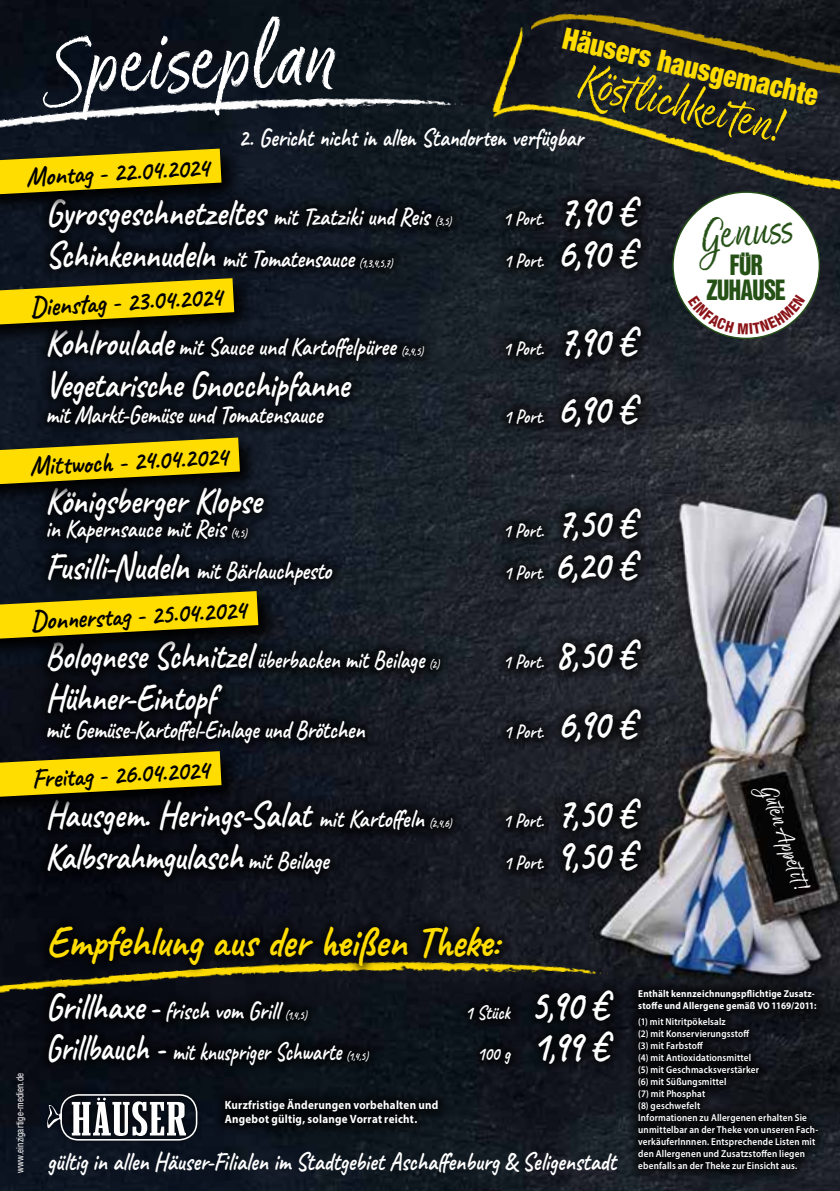
<style>
.page{position:relative;width:840px;height:1191px;background:#fff}
.page>*{position:absolute;margin:0;border:0;box-sizing:border-box;transform-origin:0 0}
.t1{font:101.6px "Good Karma";color:#fff;scale:.9 1}
.t2{font:54px "Good Karma";color:#fd0;scale:.9 1}
.t3{font:49.6px "Good Karma";color:#255116;scale:.92 1}
.t4{font:700 44px "Caveat";letter-spacing:-.015em;color:#fd0;scale:.92 1}
.t5{font:700 44px "Caveat";color:#fff;scale:.85 1}
.t6{font:700 38px "Caveat";letter-spacing:-.005em;color:#fff;scale:.85 1}
.t7{font:30.6px/25.4px "Sans Cd Poster Black";color:#255116;text-align:center;scale:.92 1}
.t8{font:900 condensed 30px "Helvetica Neue";color:#fd0;scale:.9 1}
.t9{font:700 28px "Caveat";color:#000;scale:.92 1}
.t10{font:700 26px "Caveat";letter-spacing:-.005em;color:#fff;scale:.85 1}
.t11{font:700 26px "Caveat";letter-spacing:-.005em;color:#fff;scale:.81 1}
.t12{font:700 26px "Caveat";letter-spacing:-.005em;color:#fff;scale:.77 1}
.t13{font:26px "Good Karma";color:#fff;scale:.92 1}
.t14{font:700 20px "Caveat";letter-spacing:-.005em;color:#fff;scale:.85 1}
.t15{font:700 12px/14px "Myriad Pro";letter-spacing:.02em;color:#fff;scale:.92 1}
.t16{font:600 10px/12px "Myriad Pro";letter-spacing:.02em;color:#fff;scale:.92 1}
.t17{font:700 10px/12px "Myriad Pro";letter-spacing:.02em;color:#fff;scale:.92 1}
.t18{font:condensed 10px "Helvetica Neue";letter-spacing:.015em;color:#fff;scale:.9 1}
.s1{font-family:"S Von Good Karma"}
.s2{font-size:26px}
.s3{font-size:12px}
.s4{font-size:44px}
.s5{font-size:38px}
.s6{font-size:20px}
</style>
<div class="page">
<img style="left:0;top:0;width:839px;height:1191px">
<div style="left:212px;top:1085px;width:238px;height:53px;background:#000;opacity:.75"></div>
<img style="left:0;top:76px;width:469px;height:76px">
<img style="left:465px;top:78px;width:374px;height:144px">
<img style="left:506px;top:0;width:333px;height:110px">
<img style="left:484px;top:25px;width:42px;height:89px">
<div style="left:625px;top:977px;width:204px;height:204px;background:#000;opacity:.75"></div>
<div style="left:43px;top:1089px;width:159px;height:56px;background:#000;opacity:.75"></div>
<div style="left:60px;top:1094px;width:137px;height:46px;border:2px solid #fff;border-radius:18px"></div>
<svg style="left:47px;top:1104px;width:14px;height:24px"></svg>
<svg style="left:72px;top:1097px;width:114px;height:39px"></svg>
<div style="left:672px;top:192px;width:146px;height:146px;background:#fff;border-radius:50%"></div>
<img style="left:0;top:946px;width:36px;height:63px">
<div style="left:36px;top:914px;width:589px;height:163px;background:#000;opacity:.75"></div>
<div style="left:34px;top:184px;width:619px;height:705px;background:#000;opacity:.75"></div>
<svg style="left:0;top:145px;width:241px;height:71px;background:#080d15"></svg>
<svg style="left:0;top:149px;width:221px;height:45px;background:#c2aa04"></svg>
<svg style="left:0;top:274px;width:254px;height:72px;background:#090e16"></svg>
<svg style="left:0;top:278px;width:234px;height:46px;background:#bea705"></svg>
<svg style="left:0;top:434px;width:260px;height:72px;background:#080d14"></svg>
<svg style="left:0;top:437px;width:240px;height:47px;background:#bba306"></svg>
<svg style="left:0;top:587px;width:278px;height:74px;background:#070b12"></svg>
<svg style="left:0;top:591px;width:258px;height:47px;background:#baa305"></svg>
<div style="left:0;top:747px;width:241px;height:72px;background:linear-gradient(to bottom,#0a101a,#06060a)"></div>
<svg style="left:0;top:751px;width:221px;height:45px;background:#c2a803"></svg>
<svg style="left:687px;top:307px;width:117px;height:27px"></svg>
<h1 class="t1" style="left:39px;top:6px;width:330px;rotate:-2deg"><span class="s1">S</span>peiseplan</h1>
<p class="t8" style="left:567px;top:19px;width:292px;rotate:13deg">Häusers hausgemachte</p>
<h2 class="t2" style="left:587px;top:50px;width:231px;rotate:13deg">Köstlichkeiten!</h2>
<p class="t10" style="left:238px;top:121px;width:406px">2. Gericht nicht in allen Standorten verfügbar</p>
<p class="t9" style="left:25px;top:159px;width:201px;rotate:-3deg">Montag - 22.04.2024</p>
<h3 class="t6" style="left:45px;top:189px;width:479px">Gyrosgeschnetzeltes <span class="s2">mit Tzatziki und Reis</span> <span class="s3">(3,5)</span></h3>
<p class="t14" style="left:503px;top:206px;width:157px">1 Port. <span class="s4">7,90 €</span></p>
<p class="t10" style="left:45px;top:242px;width:410px"><span class="s5">Schinkennudeln</span> mit Tomatensauce <span class="s3">(1,3,4,5,7)</span></p>
<p class="t14" style="left:503px;top:248px;width:157px">1 Port. <span class="s4">6,90 €</span></p>
<p class="t9" style="left:29px;top:289px;width:210px;rotate:-3deg">Dienstag - 23.04.2024</p>
<p class="t10" style="left:45px;top:330px;width:446px"><span class="s5">Kohlroulade</span> mit Sauce und Kartoffelpüree <span class="s3">(2,4,5)</span></p>
<p class="t14" style="left:503px;top:336px;width:157px">1 Port. <span class="s4">7,90 €</span></p>
<h3 class="t6" style="left:45px;top:361px;width:358px">Vegetarische Gnocchipfanne</h3>
<p class="t10" style="left:45px;top:398px;width:327px">mit Markt-Gemüse und Tomatensauce</p>
<p class="t14" style="left:503px;top:404px;width:157px">1 Port. <span class="s4">6,90 €</span></p>
<p class="t9" style="left:29px;top:448px;width:217px;rotate:-3deg">Mittwoch - 24.04.2024</p>
<h3 class="t6" style="left:45px;top:476px;width:255px">Königsberger Klopse</h3>
<p class="t10" style="left:45px;top:511px;width:239px">in Kapernsauce mit Reis <span class="s3">(4,5)</span></p>
<p class="t14" style="left:503px;top:517px;width:157px">1 Port. <span class="s4">7,50 €</span></p>
<p class="t10" style="left:45px;top:553px;width:337px"><span class="s5">Fusilli-Nudeln</span> mit Bärlauchpesto</p>
<p class="t14" style="left:503px;top:559px;width:157px">1 Port. <span class="s4">6,20 €</span></p>
<p class="t9" style="left:30px;top:603px;width:236px;rotate:-3deg">Donnerstag - 25.04.2024</p>
<p class="t11" style="left:45px;top:643px;width:487px"><span class="s5">Bolognese Schnitzel</span> überbacken mit Beilage <span class="s3">(2)</span></p>
<p class="t14" style="left:503px;top:649px;width:157px">1 Port. <span class="s4">8,50 €</span></p>
<h3 class="t6" style="left:45px;top:673px;width:201px">Hühner-Eintopf</h3>
<p class="t10" style="left:45px;top:713px;width:377px">mit Gemüse-Kartoffel-Einlage und Brötchen</p>
<p class="t14" style="left:503px;top:719px;width:157px">1 Port. <span class="s4">6,90 €</span></p>
<p class="t9" style="left:31px;top:761px;width:195px;rotate:-3deg">Freitag - 26.04.2024</p>
<h3 class="t6" style="left:45px;top:791px;width:479px">Hausgem. Herings-Salat <span class="s2">mit Kartoffeln</span> <span class="s3">(2,4,6)</span></h3>
<p class="t14" style="left:503px;top:808px;width:157px">1 Port. <span class="s4">7,50 €</span></p>
<h3 class="t6" style="left:45px;top:833px;width:334px">Kalbsrahmgulasch <span class="s2">mit Beilage</span></h3>
<p class="t14" style="left:503px;top:850px;width:157px">1 Port. <span class="s4">9,50 €</span></p>
<h3 class="t3" style="left:696px;top:206px;width:103px;rotate:-5deg">Genuss</h3>
<p class="t7" style="left:706px;top:253px;width:87px">FÜR<br>ZUHAUSE</p>
<p class="t13" style="left:783px;top:781px;width:119px;rotate:72deg">GutenAppetit!</p>
<p class="t18" style="left:14px;top:1173px;width:113px;rotate:-90deg">www.einzigartige-medien.de</p>
<h3 class="t4" style="left:45px;top:913px;width:494px">Empfehlung aus der heißen Theke:</h3>
<p class="t10" style="left:45px;top:994px;width:309px"><span class="s5">Grillhaxe -</span> frisch vom Grill <span class="s3">(1,4,5)</span></p>
<p class="t14" style="left:465px;top:999px;width:170px">1 Stück <span class="s4">5,90 €</span></p>
<p class="t12" style="left:45px;top:1034px;width:420px"><span class="s5">Grillbauch -</span> mit knuspriger Schwarte <span class="s3">(1,4,5)</span></p>
<h3 class="t5" style="left:477px;top:1017px;width:156px"><span class="s6">100 g</span> 1,99 €</h3>
<p class="t17" style="left:638px;top:987px;width:195px">Enthält kennzeichnungspflichtige Zusatz&shy;stoffe und Allergene gemäß VO 1169/2011:</p>
<p class="t16" style="left:638px;top:1015px;width:197px">(1) mit Nitritpökelsalz<br>(2) mit Konservierungsstoff<br>(3) mit Farbstoff<br>(4) mit Antioxidationsmittel<br>(5) mit Geschmacksverstärker<br>(6) mit Süßungsmittel<br>(7) mit Phosphat<br>(8) geschwefelt<br>Informationen zu Allergenen erhalten Sie unmittelbar an der Theke von unseren Fach&shy;verkäuferInnnen. Entsprechende Listen mit den Allergenen und Zusatzstoffen liegen</p>
<p class="t15" style="left:225px;top:1097px;width:233px">Kurzfristige Änderungen vorbehalten und<br>Angebot gültig, solange Vorrat reicht.</p>
<p class="t10" style="left:47px;top:1145px;width:670px">gültig in allen Häuser-Filialen im Stadtgebiet Aschaffenburg &amp; Seligenstadt</p>
<p class="t16" style="left:638px;top:1159px;width:174px">ebenfalls an der Theke zur Einsicht aus.</p>
</div>
